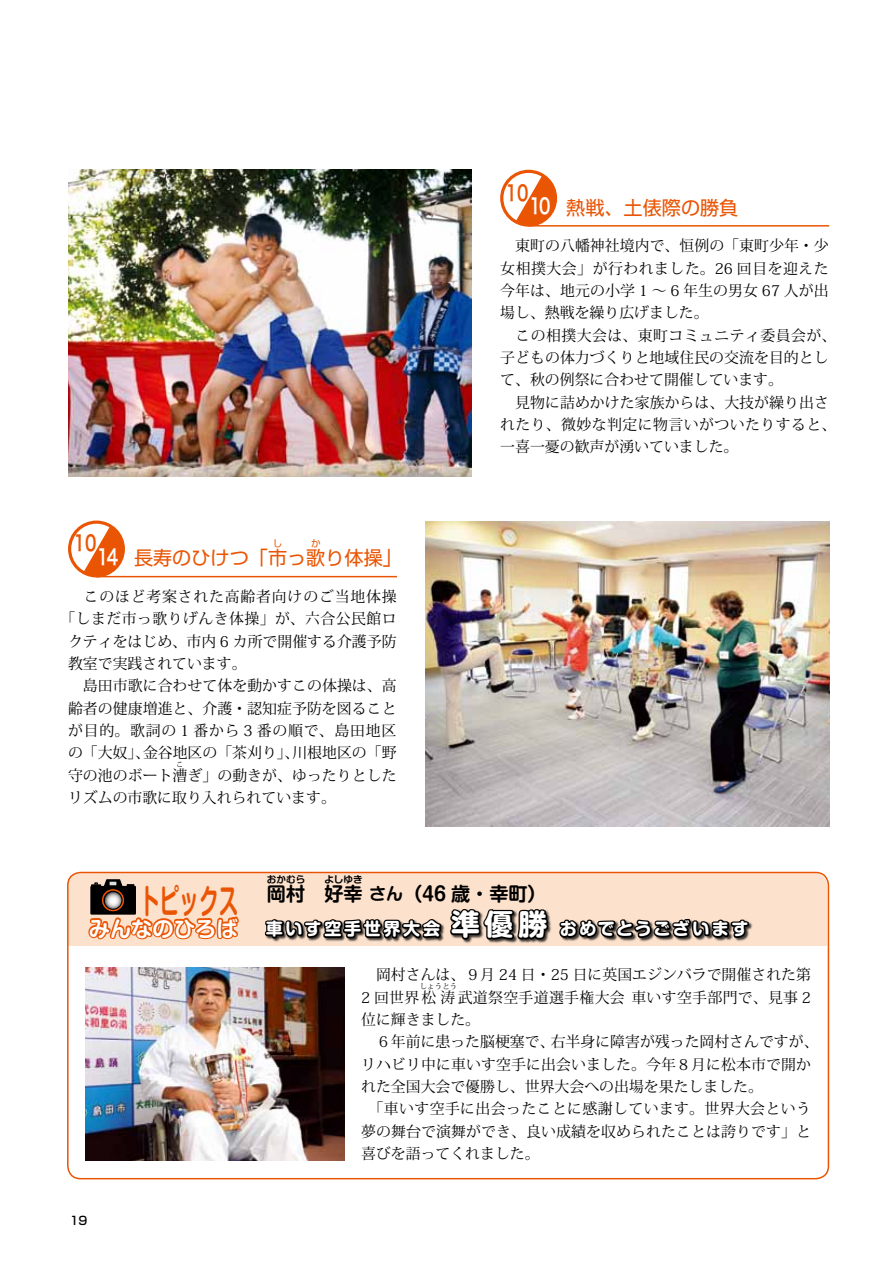
<style>
.page{position:relative;width:893px;height:1263px;background:#fff}
.page>*{position:absolute;margin:0;border:0;box-sizing:border-box;transform-origin:0 0}
.t1{font:700 34.05px "Shin M Go Pro De";color:#ea5504;scale:.58 1}
.t2{font:700 28.65px "Shin M Go Pro";color:#fff}
.t3{font:700 21.3px "Shin M Go Pro De";color:#fff}
.t4{font:21.3px "Hira Kaku Pro W6";color:#ea5504;scale:.75 1}
.t5{font:21.3px "Hira Kaku Pro W6";color:#fff;scale:.75 1}
.t6{font:19.2px "Shin Go Pro";color:#ea5504}
.t7{font:700 19.2px "Shin M Go Pro De";color:#000}
.t8{font:700 16.95px "Shin M Go Pro";letter-spacing:.115em;color:#fff}
.t9{font:700 16.95px "Shin M Go Pro";letter-spacing:.155em;color:#fff}
.t10{font:700 16.95px "Shin M Go Pro De";color:#000}
.t11{font:14.85px/22.4px "Koz Min Pro";letter-spacing:.005em;color:#000}
.t12{font:14.85px/22.4px "Koz Min Pro";letter-spacing:.025em;color:#000}
.t13{font:14.85px "Koz Min Pro";letter-spacing:.055em;color:#000}
.t14{font:14.85px "Koz Min Pro";letter-spacing:.03em;color:#000}
.t15{font:500 11.7px "Shin Go Pro";color:#000}
.t16{font:700 9.6px "Shin M Go Pro De";color:#000}
.t17{font:9.6px "Shin Go Pro";color:#ea5504}
.t18{font:7.5px "Koz Min Pro";letter-spacing:.01em;color:#000}
</style>
<div class="page">
<img style="left:68px;top:170px;width:404px;height:306px">
<img style="left:425px;top:521px;width:404px;height:306px">
<hr style="left:528px;top:225px;width:301px;height:2px;background:#ea5504">
<svg style="left:515px;top:174px;width:45px;height:53px"></svg>
<div style="left:500px;top:170px;width:57px;height:57px;border:3px solid #ea5504;border-radius:50%"></div>
<hr style="left:96px;top:576px;width:301px;height:1px;background:#ea5504">
<svg style="left:83px;top:525px;width:45px;height:53px"></svg>
<div style="left:68px;top:520px;width:57px;height:57px;border:3px solid #ea5504;border-radius:50%"></div>
<div style="left:68px;top:873px;width:759px;height:103px;background:#fce1cc;border-radius:13px"></div>
<div style="left:67px;top:946px;width:761px;height:31px;background:#fff"></div>
<div style="left:67px;top:872px;width:762px;height:307px;border:2px solid #ea5504;border-radius:13px"></div>
<div style="left:265px;top:909px;width:488px;height:35px;background:#000;opacity:.75"></div>
<svg style="left:264px;top:917px;width:179px;height:23px"></svg>
<svg style="left:449px;top:909px;width:101px;height:32px;background:#37312d"></svg>
<svg style="left:558px;top:909px;width:192px;height:32px"></svg>
<svg style="left:87px;top:871px;width:153px;height:69px"></svg>
<svg style="left:101px;top:889px;width:24px;height:23px"></svg>
<div style="left:101px;top:888px;width:24px;height:24px;border:1px solid #000;border-radius:50%"></div>
<svg style="left:104px;top:891px;width:18px;height:18px"></svg>
<div style="left:103px;top:891px;width:20px;height:19px;border:1px solid #000;border-radius:50%"></div>
<div style="left:109px;top:881px;width:8px;height:5px;background:#dcdddd"></div>
<div style="left:109px;top:881px;width:8px;height:5px;border:1px solid #000"></div>
<img style="left:85px;top:967px;width:259px;height:194px">
<h3 class="t4" style="left:506px;top:173px;width:32px">10</h3>
<h3 class="t5" style="left:529px;top:187px;width:30px">10</h3>
<p class="t6" style="left:566px;top:191px;width:174px">熱戦、土俵際の勝負</p>
<h3 class="t4" style="left:74px;top:524px;width:32px">10</h3>
<h3 class="t5" style="left:97px;top:537px;width:30px">14</h3>
<p class="t17" style="left:273px;top:536px;width:11px">し</p>
<p class="t17" style="left:311px;top:536px;width:11px">か</p>
<p class="t6" style="left:134px;top:542px;width:269px">長寿のひけつ「市っ歌り体操「</p>
<p class="t13" style="left:68px;top:586px;width:330px">　このほど考案された高齢者向けのご当地体操</p>
<p class="t14" style="left:61px;top:608px;width:338px">「しまだ市っ歌りげんき体操」が、六合公民館ロ</p>
<p class="t11" style="left:68px;top:630px;width:330px">クティをはじめ、市内 6 カ所で開催する介護予防</p>
<p class="t11" style="left:68px;top:652px;width:180px">教室で実践されています。</p>
<p class="t11" style="left:68px;top:674px;width:330px">　島田市歌に合わせて体を動かすこの体操は、高</p>
<p class="t11" style="left:68px;top:697px;width:330px">齢者の健康増進と、介護・認知症予防を図ること</p>
<p class="t13" style="left:68px;top:720px;width:330px">が目的。歌詞の 1 番から 3 番の順で、島田地区</p>
<p class="t11" style="left:292px;top:741px;width:106px">川根地区の「野</p>
<p class="t11" style="left:143px;top:741px;width:158px">金谷地区の「茶刈り」、</p>
<p class="t11" style="left:68px;top:741px;width:330px">の「大奴」、<br>守の池のボート漕ぎ」の動きが、ゆったりとした</p>
<p class="t18" style="left:176px;top:759px;width:9px">こ</p>
<p class="t11" style="left:68px;top:786px;width:269px">リズムの市歌に取り入れられています。</p>
<p class="t11" style="left:500px;top:234px;width:337px">　東町の八幡神社境内で、恒例の「東町少年・少女相撲大会」が行われました。26 回目を迎えた今年は、地元の小学 1 〜 6 年生の男女 67 人が出場し、熱戦を繰り広げました。<br>　この相撲大会は、東町コミュニティ委員会が、子どもの体力づくりと地域住民の交流を目的として、秋の例祭に合わせて開催しています。<br>　見物に詰めかけた家族からは、大技が繰り出されたり、微妙な判定に物言いがついたりすると、一喜一憂の歓声が湧いていました。</p>
<h1 class="t1" style="left:140px;top:873px;width:172px">トピックス</h1>
<h3 class="t3" style="left:89px;top:911px;width:150px">みんなのひろば</h3>
<p class="t15" style="left:70px;top:1211px;width:19px">19</p>
<p class="t16" style="left:267px;top:871px;width:40px">おかむら</p>
<p class="t7" style="left:267px;top:878px;width:40px">岡村</p>
<p class="t16" style="left:324px;top:871px;width:40px">よしゆき</p>
<p class="t7" style="left:324px;top:878px;width:40px">好幸</p>
<p class="t10" style="left:369px;top:880px;width:36px">さん</p>
<p class="t7" style="left:403px;top:878px;width:145px">（46 歳・幸町(</p>
<p class="t9" style="left:266px;top:915px;width:176px">車いす空手世界大会</p>
<h2 class="t2" style="left:451px;top:901px;width:98px">準優勝</h2>
<p class="t8" style="left:560px;top:915px;width:190px">おめでとうございます</p>
<p class="t12" style="left:361px;top:963px;width:451px">　岡村さんは、９月 24 日・25 日に英国エジンバラで開催された第<br>2 回世界松涛武道祭空手道選手権大会車いす空手部門で、見事 2</p>
<p class="t18" style="left:420px;top:981px;width:39px">しょうとう</p>
<p class="t11" style="left:361px;top:1008px;width:121px">位に輝きました。</p>
<p class="t11" style="left:361px;top:1030px;width:451px">　６年前に患った脳梗塞で、<br>リハビリ中に車いす空手に出会いました。今年８月に松本市で開かれた全国大会で優勝し、世界大会への出場を果たしました。<br>　「車いす空手に出会ったことに感謝しています。世界大会という夢の舞台で演舞ができ、良い成績を収められたことは誇りです」と喜びを語ってくれました。</p>
<p class="t11" style="left:551px;top:1030px;width:269px">右半身に障害が残った岡村さんですが、</p>
</div>
